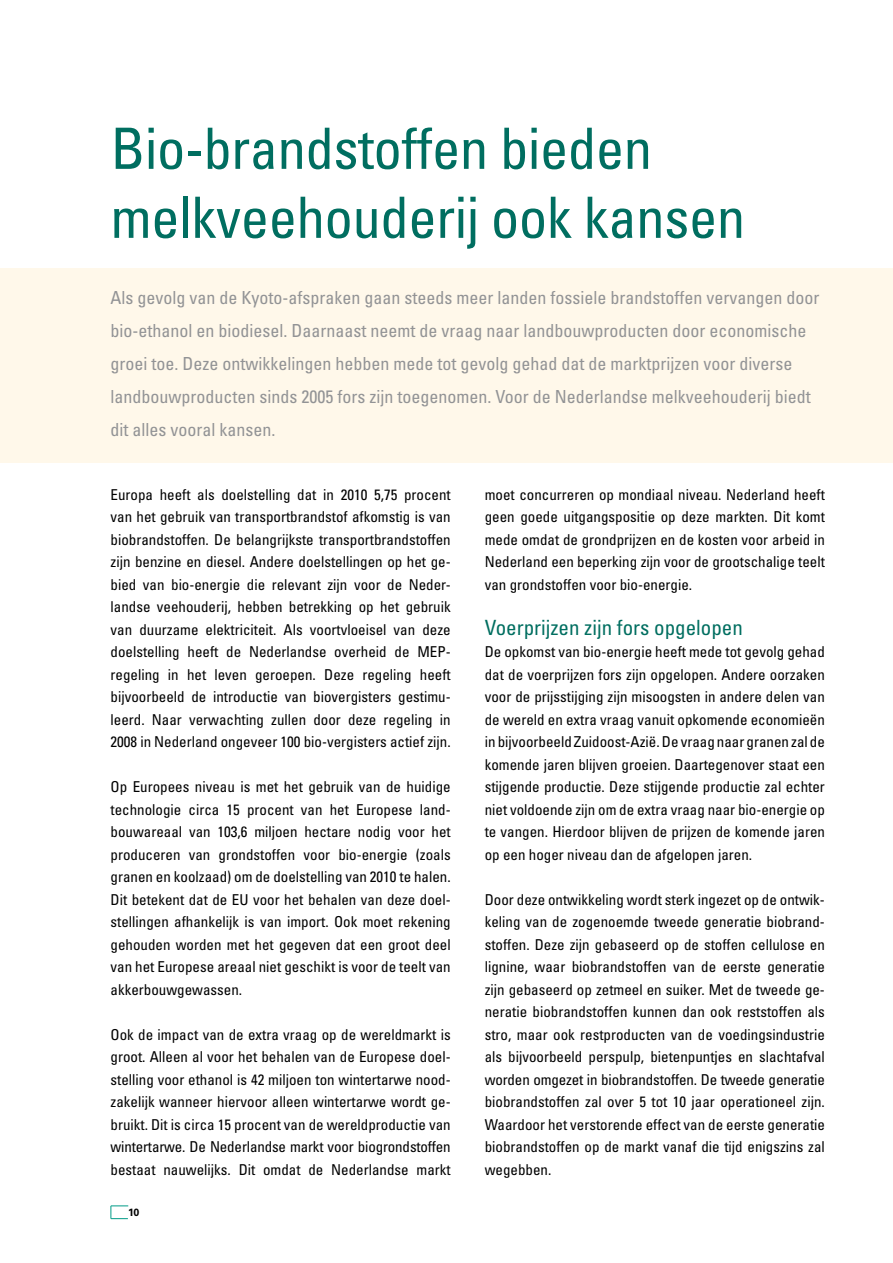
<style>
.page{position:relative;width:893px;height:1263px;background:#fff}
.page>*{position:absolute;margin:0;border:0;box-sizing:border-box;transform-origin:0 0}
.t1{font:condensed 57px/69px "Univers LT Std";letter-spacing:-.01em;color:#006e60}
.t2{font:condensed 21px "Univers LT Std";color:#006e60}
.t3{font:condensed 18px/33px "Univers LT Std";color:#929395}
.t4{font:condensed 15px/22.5px "Univers LT Std";color:#000;text-align:justify}
.t5{font:700 10.5px "Univers LT Std";color:#000}
</style>
<div class="page">
<div style="left:0;top:269px;width:893px;height:194px;background:#fff8ea"></div>
<svg style="left:111px;top:1205px;width:17px;height:14px"></svg>
<h1 class="t1" style="left:111px;top:113px;width:636px">Bio-brandstoffen bieden melkveehouderij ook kansen</h1>
<p class="t3" style="left:111px;top:281px;width:710px">Als gevolg van de Kyoto-afspraken gaan steeds meer landen fossiele brandstoffen vervangen door bio-ethanol en biodiesel. Daarnaast neemt de vraag naar landbouwproducten door economische groei toe. Deze ontwikkelingen hebben mede tot gevolg gehad dat de marktprijzen voor diverse landbouwproducten sinds 2005 fors zijn toegenomen. Voor de Nederlandse melkveehouderij biedt dit alles vooral kansen.</p>
<p class="t4" style="left:111px;top:483px;width:342px">Europa heeft als doelstelling dat in 2010 5,75 procent van het gebruik van transportbrandstof afkomstig is van biobrandstoffen. De belangrijkste transportbrandstoffen zijn benzine en diesel. Andere doelstellingen op het ge&shy;bied van bio-energie die relevant zijn voor de Neder&shy;landse veehouderij, hebben betrekking op het gebruik van duurzame elektriciteit. Als voortvloeisel van deze doelstelling heeft de Nederlandse overheid de MEP&shy;regeling in het leven geroepen. Deze regeling heeft bijvoorbeeld de introductie van biovergisters gestimu&shy;leerd. Naar verwachting zullen door deze regeling in 2008 in Nederland ongeveer 100 bio-vergisters actief zijn.</p>
<p class="t4" style="left:111px;top:776px;width:342px">Op Europees niveau is met het gebruik van de huidige technologie circa 15 procent van het Europese land&shy;bouwareaal van 103,6 miljoen hectare nodig voor het produceren van grondstoffen voor bio-energie (zoals granen en koolzaad) om de doelstelling van 2010 te halen.<br>Dit betekent dat de EU voor het behalen van deze doel&shy;stellingen afhankelijk is van import. Ook moet rekening gehouden worden met het gegeven dat een groot deel van het Europese areaal niet geschikt is voor de teelt van akkerbouwgewassen.</p>
<p class="t4" style="left:111px;top:1023px;width:342px">Ook de impact van de extra vraag op de wereldmarkt is groot. Alleen al voor het behalen van de Europese doel&shy;stelling voor ethanol is 42 miljoen ton wintertarwe nood&shy;zakelijk wanneer hiervoor alleen wintertarwe wordt ge&shy;bruikt. Dit is circa 15 procent van de wereldproductie van wintertarwe. De Nederlandse markt voor biogrondstoffen bestaat nauwelijks. Dit omdat de Nederlandse markt</p>
<p class="t5" style="left:128px;top:1206px;width:13px">10</p>
<p class="t4" style="left:485px;top:483px;width:342px">moet concurreren op mondiaal niveau. Nederland heeft geen goede uitgangspositie op deze markten. Dit komt mede omdat de grondprijzen en de kosten voor arbeid in Nederland een beperking zijn voor de grootschalige teelt van grondstoffen voor bio-energie.</p>
<h2 class="t2" style="left:485px;top:614px;width:260px">Voerprijzen zijn fors opgelopen</h2>
<p class="t4" style="left:485px;top:641px;width:342px">De opkomst van bio-energie heeft mede tot gevolg gehad dat de voerprijzen fors zijn opgelopen. Andere oorzaken voor de prijsstijging zijn misoogsten in andere delen van de wereld en extra vraag vanuit opkomende economieën in bijvoorbeeld Zuidoost-Azië. De vraag naar granen zal de komende jaren blijven groeien. Daartegenover staat een stijgende productie. Deze stijgende productie zal echter niet voldoende zijn om de extra vraag naar bio-energie op te vangen. Hierdoor blijven de prijzen de komende jaren op een hoger niveau dan de afgelopen jaren.</p>
<p class="t4" style="left:485px;top:888px;width:342px">Door deze ontwikkeling wordt sterk ingezet op de ontwik&shy;keling van de zogenoemde tweede generatie biobrand&shy;stoffen. Deze zijn gebaseerd op de stoffen cellulose en lignine, waar biobrandstoffen van de eerste generatie zijn gebaseerd op zetmeel en suiker. Met de tweede ge&shy;neratie biobrandstoffen kunnen dan ook reststoffen als stro, maar ook restproducten van de voedingsindustrie als bijvoorbeeld perspulp, bietenpuntjes en slachtafval worden omgezet in biobrandstoffen. De tweede generatie biobrandstoffen zal over 5 tot 10 jaar operationeel zijn.<br>Waardoor het verstorende effect van de eerste generatie biobrandstoffen op de markt vanaf die tijd enigszins zal wegebben.</p>
</div>
